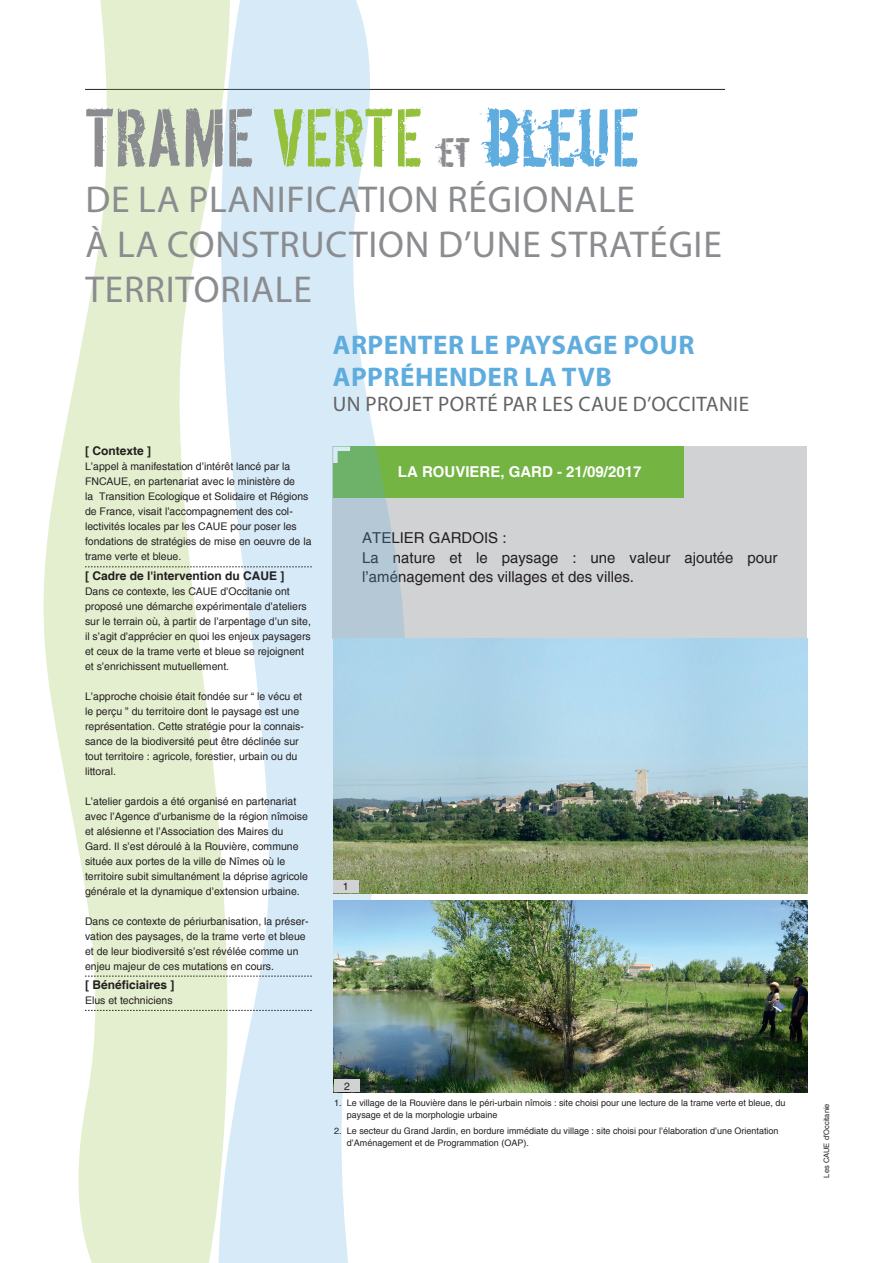
<style>
.page{position:relative;width:893px;height:1263px;background:#fff}
.page>*{position:absolute;margin:0;border:0;box-sizing:border-box;transform-origin:0 0}
.t1{font:90px "Dirty Ego";letter-spacing:.02em;color:#8a8c8f}
.t2{font:37.5px/45px "Myriad Pro";letter-spacing:.02em;color:#8a8c8f}
.t3{font:700 27px/32.4px "Myriad Pro";letter-spacing:.02em;color:#5facdf}
.t4{font:21px "Myriad Pro";letter-spacing:.02em;color:#636366}
.t5{font:15px/19.5px "Helvetica";color:#231f20}
.t6{font:700 15px "Helvetica";color:#fff}
.t7{font:700 12px "Helvetica";color:#231f20}
.t8{font:10.5px/15px "Helvetica";color:#231f20}
.t9{font:9px/12px "Helvetica";color:#231f20}
.t10{font:7.5px "Helvetica";color:#231f20}
.s1{color:#93c03d}
.s2{font-size:45px}
.s3{color:#5facdf}
</style>
<div class="page">
<hr style="left:85px;top:89px;width:640px;height:1px;background:#231f20">
<div style="left:333px;top:446px;width:474px;height:193px;background:#d1d2d4"></div>
<div style="left:333px;top:446px;width:351px;height:51px;background:#74b443"></div>
<svg style="left:43px;top:0;width:173px;height:1263px;fill:#e4efcf"></svg>
<svg style="left:216px;top:0;width:190px;height:1263px;fill:#d7eaf7"></svg>
<img style="left:333px;top:900px;width:474px;height:192px">
<img style="left:333px;top:639px;width:474px;height:254px">
<svg style="left:85px;top:567px;width:227px;height:1px"></svg>
<svg style="left:85px;top:976px;width:227px;height:1px"></svg>
<svg style="left:85px;top:1010px;width:227px;height:1px"></svg>
<div style="left:333px;top:880px;width:26px;height:13px;background:#d1d2d4"></div>
<div style="left:334px;top:1079px;width:26px;height:13px;background:#d1d2d4"></div>
<h1 class="t1" style="left:85px;top:91px;width:555px">TRAME <span class="s1">VERTE</span> <span class="s2">ET</span> <span class="s3">BLEUE</span></h1>
<h2 class="t2" style="left:85px;top:176px;width:638px">DE LA PLANIFICATION RÉGIONALE<br>À LA CONSTRUCTION D’UNE STRATÉGIE<br>TERRITORIALE</h2>
<p class="t7" style="left:85px;top:444px;width:67px">[ Contexte ]</p>
<p class="t8" style="left:85px;top:459px;width:228px">L’appel à manifestation d’intérêt lancé par la FNCAUE, en partenariat avec le ministère de<br>la Transition Ecologique et Solidaire et Régions de France, visait l’accompagnement des col&shy;lectivités locales par les CAUE pour poser les fondations de stratégies de mise en oeuvre de la trame verte et bleue.</p>
<p class="t7" style="left:85px;top:568px;width:201px">[ Cadre de l'intervention du CAUE ]</p>
<p class="t8" style="left:85px;top:584px;width:227px">Dans ce contexte, les CAUE d’Occitanie ont proposé une démarche expérimentale d’ateliers sur le terrain où, à partir de l’arpentage d’un site, il s’agit d’apprécier en quoi les enjeux paysagers et ceux de la trame verte et bleue se rejoignent et s’enrichissent mutuellement.</p>
<p class="t8" style="left:85px;top:689px;width:220px">L’approche choisie était fondée sur “ le vécu et le perçu ” du territoire dont le paysage est une représentation. Cette stratégie pour la connais&shy;sance de la biodiversité peut être déclinée sur tout territoire : agricole, forestier, urbain ou du littoral.</p>
<p class="t8" style="left:85px;top:794px;width:224px">L’atelier gardois a été organisé en partenariat avec l’Agence d’urbanisme de la région nîmoise et alésienne et l’Association des Maires du Gard. Il s’est déroulé à la Rouvière, commune située aux portes de la ville de Nîmes où le territoire subit simultanément la déprise agricole générale et la dynamique d’extension urbaine.</p>
<p class="t8" style="left:85px;top:914px;width:225px">Dans ce contexte de périurbanisation, la préser&shy;vation des paysages, de la trame verte et bleue et de leur biodiversité s’est révélée comme un enjeu majeur de ces mutations en cours.</p>
<p class="t7" style="left:85px;top:977px;width:91px">[ Bénéficiaires ]</p>
<p class="t8" style="left:85px;top:993px;width:89px">Elus et techniciens</p>
<h3 class="t3" style="left:333px;top:327px;width:363px">ARPENTER LE PAYSAGE POUR<br>APPRÉHENDER LA TVB</h3>
<h3 class="t4" style="left:333px;top:391px;width:418px">UN PROJET PORTÉ PAR LES CAUE D’OCCITANIE</h3>
<h3 class="t6" style="left:398px;top:463px;width:245px">LA ROUVIERE, GARD - 21/09/2017</h3>
<h3 class="t5" style="left:362px;top:529px;width:417px">ATELIER GARDOIS :<br>La nature et le paysage : une valeur ajoutée pour l’aménagement des villages et des villes.</h3>
<p class="t8" style="left:343px;top:879px;width:7px">1</p>
<p class="t8" style="left:344px;top:1079px;width:7px">2</p>
<p class="t9" style="left:347px;top:1097px;width:440px;text-indent:-13px">1. Le village de la Rouvière dans le péri-urbain nîmois : site choisi pour une lecture de la trame verte et bleue, du paysage et de la morphologie urbaine</p>
<p class="t9" style="left:347px;top:1125px;width:433px;text-indent:-13px">2. Le secteur du Grand Jardin, en bordure immédiate du village : site choisi pour l’élaboration d’une Orientation d’Aménagement et de Programmation (OAP).</p>
<p class="t10" style="left:822px;top:1177px;width:76px;rotate:-90deg">Les CAUE d’Occitanie</p>
</div>
